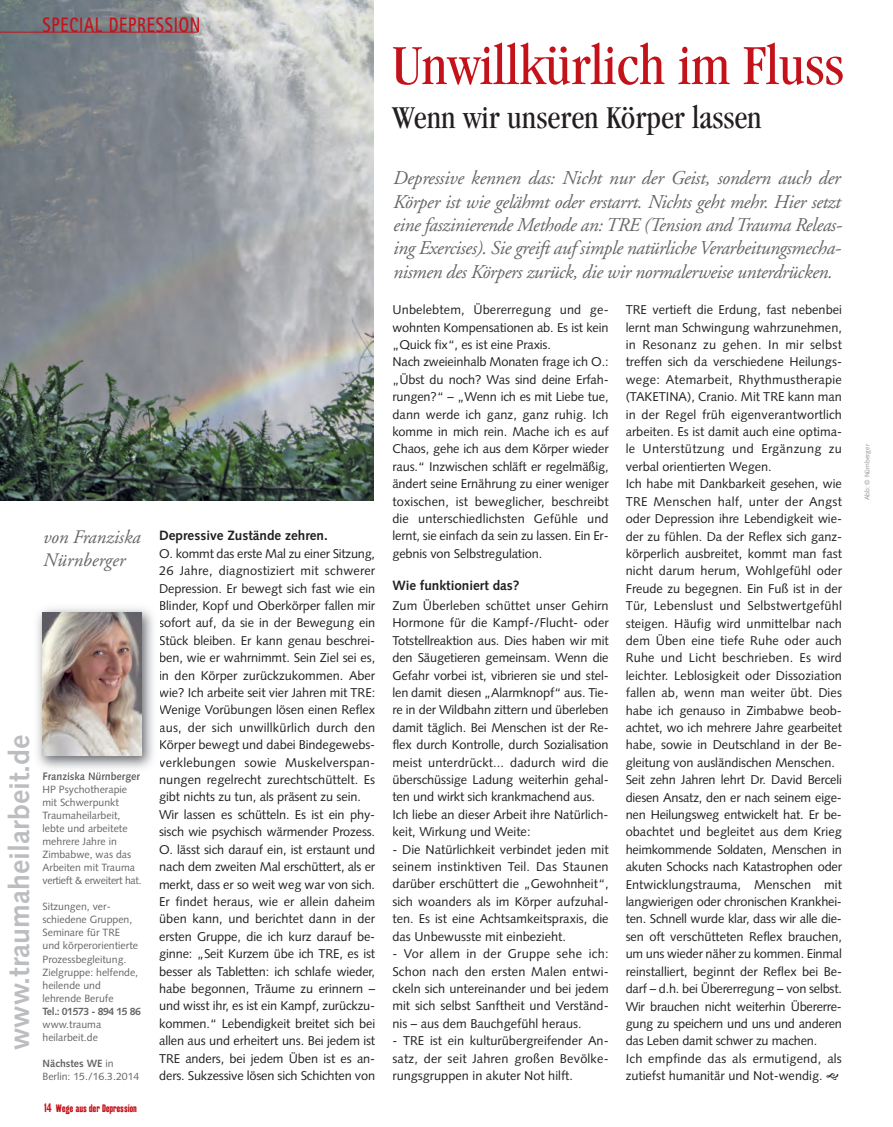
<style>
.page{position:relative;width:893px;height:1127px;background:#fff}
.page>*{position:absolute;margin:0;border:0;box-sizing:border-box;transform-origin:0 0}
.t1{font:condensed 58.5px "Garamond";color:#c4121a}
.t2{font:condensed 33px "Garamond";color:#231f20}
.t3{font:700 28.5px "Syntax";color:#bcbdc0}
.t4{font:700 21px "Rotis Sans Serif";letter-spacing:.05em;color:#c4121a;scale:.78 1}
.t5{font:italic 19.5px/23.4px "Adobe Garamond";letter-spacing:-.02em;color:#656568;text-align:justify}
.t6{font:italic 19.05px/22.8px "Adobe Garamond";letter-spacing:-.005em;color:#656568}
.t7{font:700 13.5px "Syntax";color:#231f20}
.t8{font:12.75px/17.4px "Syntax";letter-spacing:-.005em;color:#231f20}
.t9{font:10.5px/13px "Syntax";color:#656568}
.t10{font:10.5px "Kipp No 1";color:#c4121a}
.t11{font:700 10.5px "Syntax";color:#656568}
.t12{font:700 10.5px "Syntax";letter-spacing:-.04em;color:#656568}
.t13{font:6.75px "Syntax";color:#939598}
.s1{font-weight:700}
.s2{font-size:12px}
</style>
<div class="page">
<img style="left:0;top:0;width:374px;height:501px">
<hr style="left:0;top:32px;width:198px;height:1px;background:#c4121a">
<img style="left:37px;top:608px;width:116px;height:167px">
<img style="left:43px;top:772px;width:79px;height:3px">
<img style="left:43px;top:612px;width:98px;height:143px">
<h3 class="t4" style="left:43px;top:17px;width:204px">SPECIAL DEPRESSION</h3>
<h3 class="t6" style="left:43px;top:527px;width:99px">von Franziska<br>Nürnberger</h3>
<h3 class="t3" style="left:8px;top:1049px;width:317px;rotate:-90deg">www.traumaheilarbeit.de</h3>
<p class="t11" style="left:43px;top:772px;width:99px">Franziska Nürnberger</p>
<p class="t9" style="left:43px;top:784px;width:101px">HP Psychotherapie mit Schwerpunkt<br>Traumaheilarbeit, lebte und arbeitete mehrere Jahre in<br>Zimbabwe, was das<br>Arbeiten mit Trauma vertieft &amp; erweitert hat.</p>
<p class="t9" style="left:43px;top:901px;width:97px">Sitzungen, ver&shy;schiedene Gruppen,<br>Seminare für TRE und körperorientierte<br>Prozessbegleitung.<br>Zielgruppe: helfende, heilende und lehrende Berufe</p>
<p class="t12" style="left:43px;top:1007px;width:100px">Tel.: 01573 - 894 15 86</p>
<p class="t9" style="left:43px;top:1018px;width:60px">www.trauma heilarbeit.de</p>
<p class="t9" style="left:43px;top:1058px;width:98px"><span class="s1">Nächstes WE</span> in<br>Berlin: 15./16.3.2014</p>
<p class="t10" style="left:44px;top:1104px;width:94px"><span class="s2">14</span> Wege aus der Depression</p>
<p class="t7" style="left:159px;top:530px;width:170px">Depressive Zustände zehren.</p>
<p class="t8" style="left:159px;top:546px;width:218px">O. kommt das erste Mal zu einer Sitzung, 26 Jahre, diagnostiziert mit schwerer Depression. Er bewegt sich fast wie ein Blinder, Kopf und Oberkörper fallen mir sofort auf, da sie in der Bewegung ein Stück bleiben. Er kann genau beschrei&shy;ben, wie er wahrnimmt. Sein Ziel sei es, in den Körper zurückzukommen. Aber wie? Ich arbeite seit vier Jahren mit TRE:<br>Wenige Vorübungen lösen einen Reflex aus, der sich unwillkürlich durch den Körper bewegt und dabei Bindegewebs&shy;verklebungen sowie Muskelverspan&shy;nungen regelrecht zurechtschüttelt. Es gibt nichts zu tun, als präsent zu sein.<br>Wir lassen es schütteln. Es ist ein phy&shy;sisch wie psychisch wärmender Prozess.<br>O. lässt sich darauf ein, ist erstaunt und nach dem zweiten Mal erschüttert, als er merkt, dass er so weit weg war von sich.<br>Er findet heraus, wie er allein daheim üben kann, und berichtet dann in der ersten Gruppe, die ich kurz darauf be&shy;ginne: „Seit Kurzem übe ich TRE, es ist besser als Tabletten: ich schlafe wieder, habe begonnen, Träume zu erinnern – und wisst ihr, es ist ein Kampf, zurückzu&shy;kommen.“ Lebendigkeit breitet sich bei allen aus und erheitert uns. Bei jedem ist TRE anders, bei jedem Üben ist es an&shy;ders. Sukzessive lösen sich Schichten von</p>
<h1 class="t1" style="left:392px;top:43px;width:453px">Unwillkürlich im Fluss</h1>
<h2 class="t2" style="left:392px;top:105px;width:371px">Wenn wir unseren Körper lassen</h2>
<p class="t5" style="left:392px;top:168px;width:451px">Depressive kennen das: Nicht nur der Geist, sondern auch der Körper ist wie gelähmt oder erstarrt. Nichts geht mehr. Hier setzt eine faszinierende Methode an: TRE (Tension and Trauma Releas&shy;ing Exercises). Sie greift auf simple natürliche Verarbeitungsmecha&shy;nismen des Körpers zurück, die wir normalerweise unterdrücken.</p>
<p class="t8" style="left:392px;top:302px;width:218px">Unbelebtem, Übererregung und ge&shy;wohnten Kompensationen ab. Es ist kein „Quick fix“, es ist eine Praxis.<br>Nach zweieinhalb Monaten frage ich O.: „Übst du noch? Was sind deine Erfah&shy;rungen?“ – „Wenn ich es mit Liebe tue, dann werde ich ganz, ganz ruhig. Ich komme in mich rein. Mache ich es auf Chaos, gehe ich aus dem Körper wieder raus.“ Inzwischen schläft er regelmäßig, ändert seine Ernährung zu einer weniger toxischen, ist beweglicher, beschreibt die unterschiedlichsten Gefühle und lernt, sie einfach da sein zu lassen. Ein Er&shy;gebnis von Selbstregulation.</p>
<p class="t7" style="left:392px;top:580px;width:129px">Wie funktioniert das?</p>
<p class="t8" style="left:392px;top:598px;width:218px">Zum Überleben schüttet unser Gehirn Hormone für die Kampf-/Flucht- oder Totstellreaktion aus. Dies haben wir mit den Säugetieren gemeinsam. Wenn die Gefahr vorbei ist, vibrieren sie und stel&shy;len damit diesen „Alarmknopf“ aus. Tie&shy;re in der Wildbahn zittern und überleben damit täglich. Bei Menschen ist der Re&shy;flex durch Kontrolle, durch Sozialisation meist unterdrückt... dadurch wird die überschüssige Ladung weiterhin gehal&shy;ten und wirkt sich krankmachend aus.<br>Ich liebe an dieser Arbeit ihre Natürlich&shy;keit, Wirkung und Weite:</p>
<p class="t8" style="left:392px;top:842px;width:218px;text-align:justify">- Die Natürlichkeit verbindet jeden mit seinem instinktiven Teil. Das Staunen darüber erschüttert die „Gewohnheit“, sich woanders als im Körper aufzuhal&shy;ten. Es ist eine Achtsamkeitspraxis, die das Unbewusste mit einbezieht.</p>
<p class="t8" style="left:392px;top:946px;width:218px;text-align:justify">- Vor allem in der Gruppe sehe ich:<br>Schon nach den ersten Malen entwi&shy;ckeln sich untereinander und bei jedem mit sich selbst Sanftheit und Verständ&shy;nis – aus dem Bauchgefühl heraus.</p>
<p class="t8" style="left:392px;top:1033px;width:218px;text-align:justify">- TRE ist ein kulturübergreifender An&shy;satz, der seit Jahren großen Bevölke&shy;rungsgruppen in akuter Not hilft.</p>
<p class="t8" style="left:626px;top:302px;width:218px">TRE vertieft die Erdung, fast nebenbei lernt man Schwingung wahrzunehmen, in Resonanz zu gehen. In mir selbst treffen sich da verschiedene Heilungs&shy;wege: Atemarbeit, Rhythmustherapie (TAKETINA), Cranio. Mit TRE kann man in der Regel früh eigenverantwortlich arbeiten. Es ist damit auch eine optima&shy;le Unterstützung und Ergänzung zu verbal orientierten Wegen.<br>Ich habe mit Dankbarkeit gesehen, wie TRE Menschen half, unter der Angst oder Depression ihre Lebendigkeit wie&shy;der zu fühlen. Da der Reflex sich ganz&shy;körperlich ausbreitet, kommt man fast nicht darum herum, Wohlgefühl oder Freude zu begegnen. Ein Fuß ist in der Tür, Lebenslust und Selbstwertgefühl steigen. Häufig wird unmittelbar nach dem Üben eine tiefe Ruhe oder auch Ruhe und Licht beschrieben. Es wird leichter. Leblosigkeit oder Dissoziation fallen ab, wenn man weiter übt. Dies habe ich genauso in Zimbabwe beob&shy;achtet, wo ich mehrere Jahre gearbeitet habe, sowie in Deutschland in der Be&shy;gleitung von ausländischen Menschen.<br>Seit zehn Jahren lehrt Dr. David Berceli diesen Ansatz, den er nach seinem eige&shy;nen Heilungsweg entwickelt hat. Er be&shy;obachtet und begleitet aus dem Krieg heimkommende Soldaten, Menschen in akuten Schocks nach Katastrophen oder Entwicklungstrauma, Menschen mit langwierigen oder chronischen Krankhei&shy;ten. Schnell wurde klar, dass wir alle die&shy;sen oft verschütteten Reflex brauchen, um uns wieder näher zu kommen. Einmal reinstalliert, beginnt der Reflex bei Be&shy;darf – d.h. bei Übererregung – von selbst.<br>Wir brauchen nicht weiterhin Übererre&shy;gung zu speichern und uns und anderen das Leben damit schwer zu machen.<br>Ich empfinde das als ermutigend, als zutiefst humanitär und Not-wendig.</p>
<p class="t13" style="left:864px;top:500px;width:58px;rotate:-90deg">Abb: © Nürnberger</p>
</div>
